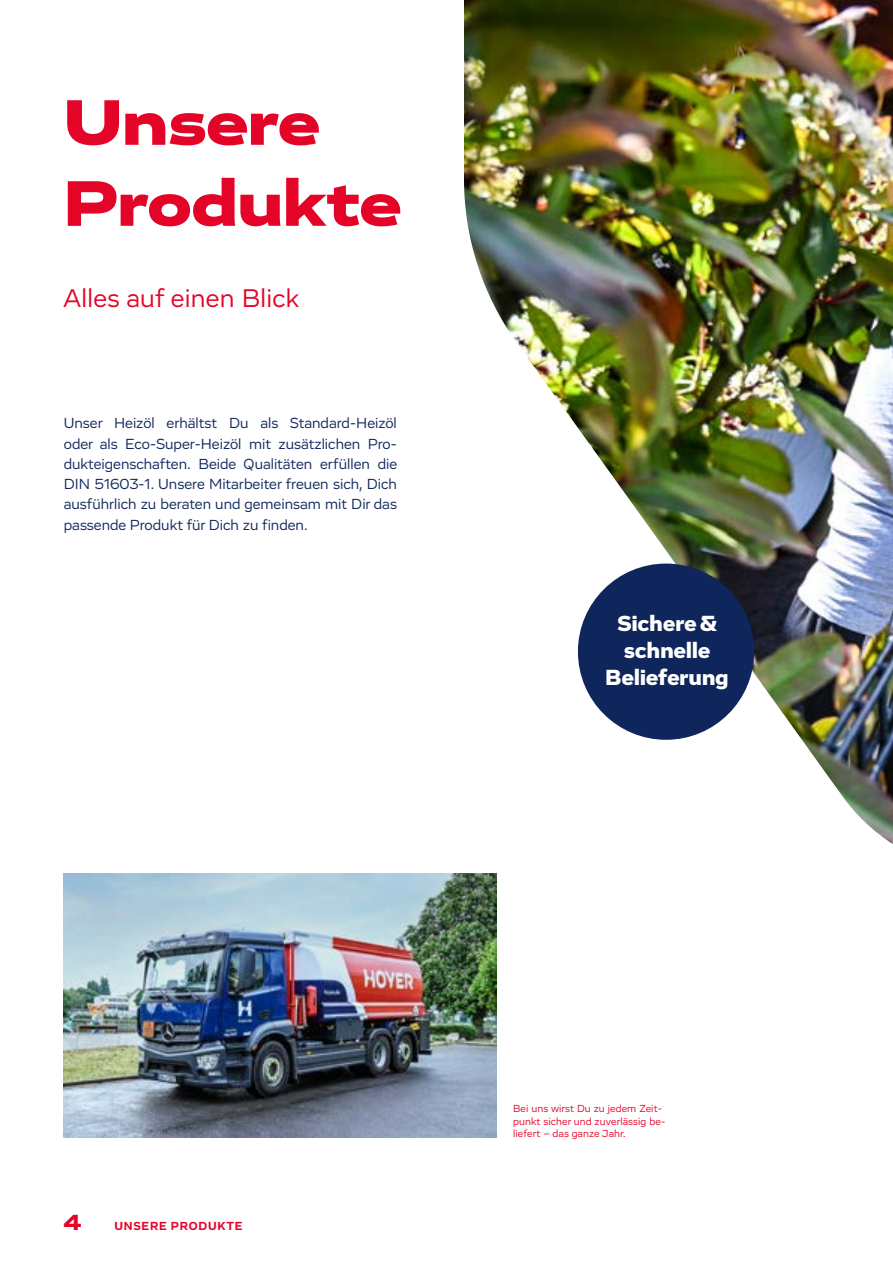
<style>
.page{position:relative;width:893px;height:1263px;background:#fff}
.page>*{position:absolute;margin:0;border:0;box-sizing:border-box;transform-origin:0 0}
.t1{font:900 66px/81px "Vito Wide";color:#e40428}
.t2{font:26.25px "Vito";letter-spacing:.01em;color:#e40428}
.t3{font:900 22.5px/27px "Vito";letter-spacing:.01em;color:#fff;text-align:center}
.t4{font:900 22.5px "Vito Wide";color:#e40428}
.t5{font:15px/20.2px "Vito";color:#0f265c;text-align:justify}
.t6{font:700 12px "Vito";letter-spacing:.065em;color:#e40428}
.t7{font:10.5px/12.6px "Vito";letter-spacing:.01em;color:#e40428}
</style>
<div class="page">
<img style="left:64px;top:874px;width:432px;height:263px">
<img style="left:464px;top:0;width:429px;height:844px">
<div style="left:578px;top:563px;width:176px;height:177px;background:#0f265c;border-radius:50%"></div>
<h1 class="t1" style="left:64px;top:81px;width:339px">Unsere<br>Produkte</h1>
<h2 class="t2" style="left:63px;top:282px;width:238px">Alles auf einen Blick</h2>
<p class="t5" style="left:64px;top:413px;width:335px">Unser Heizöl erhältst Du als Standard-Heizöl oder als Eco-Super-Heizöl mit zusätzlichen Pro&shy;dukteigenschaften. Beide Qualitäten erfüllen die DIN 51603-1. Unsere Mitarbeiter freuen sich, Dich ausführlich zu beraten und gemeinsam mit Dir das passende Produkt für Dich zu finden.</p>
<h3 class="t3" style="left:606px;top:610px;width:124px">Sichere &amp; schnelle<br>Belieferung</h3>
<h3 class="t4" style="left:64px;top:1208px;width:19px">4</h3>
<p class="t6" style="left:114px;top:1218px;width:130px">UNSERE PRODUKTE</p>
<p class="t7" style="left:513px;top:1102px;width:154px">Bei uns wirst Du zu jedem Zeit&shy;punkt sicher und zuverlässig be&shy;liefert – das ganze Jahr.</p>
</div>
